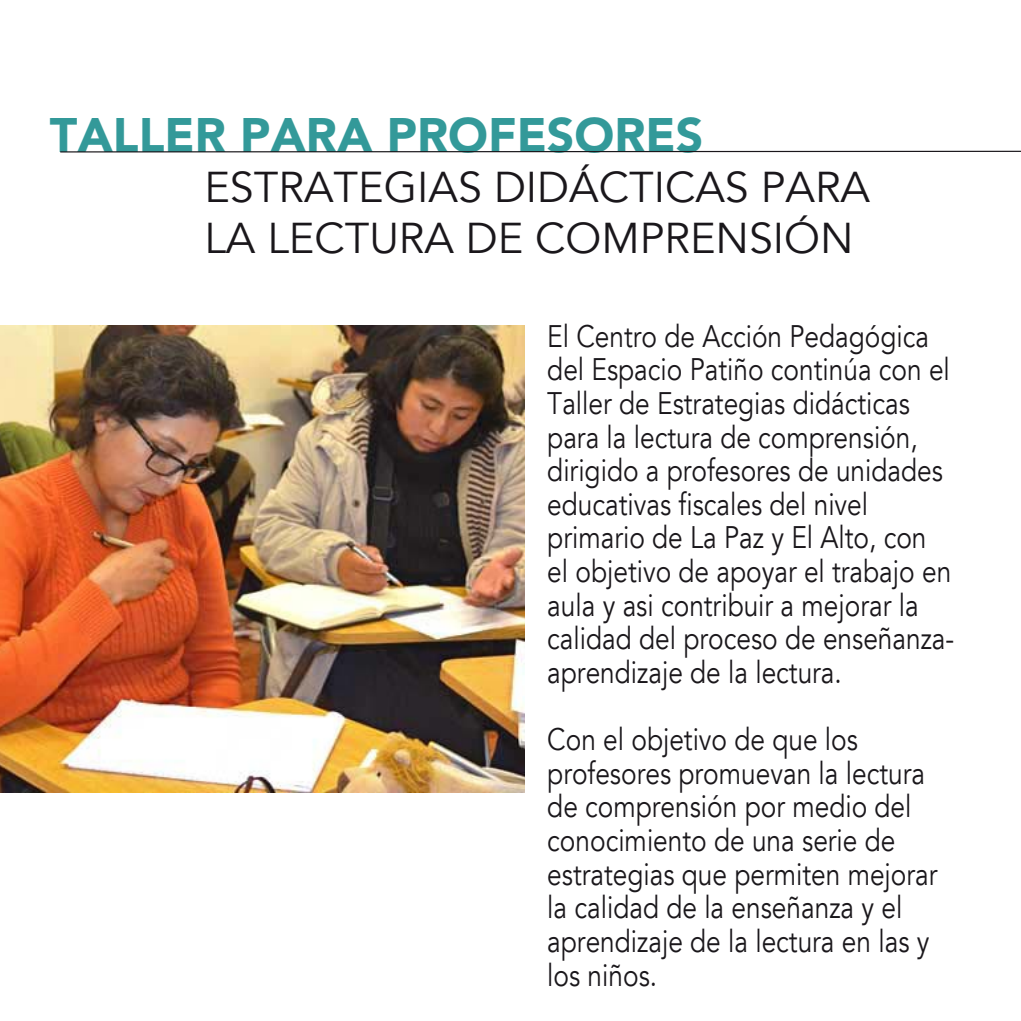
<style>
.page{position:relative;width:1021px;height:1021px;background:#fff}
.page>*{position:absolute;margin:0;border:0;box-sizing:border-box;transform-origin:0 0}
.t1{font:900 48px "Avenir LT Std";color:#399}
.t2{font:43.2px/51.6px "Avenir LT";color:#1a171b}
.t3{font:31.2px/33.6px "Avenir LT";color:#1a171b;scale:.84 1}
</style>
<div class="page">
<hr style="left:60px;top:151px;width:960px;height:2px;background:#1a171b">
<img style="left:0;top:325px;width:524px;height:467px">
<h1 class="t1" style="left:50px;top:106px;width:655px">TALLER PARA PROFESORES</h1>
<h2 class="t2" style="left:204px;top:162px;width:667px">ESTRATEGIAS DIDÁCTICAS PARA<br>LA LECTURA DE COMPRENSIÓN</h2>
<p class="t3" style="left:547px;top:320px;width:486px">El Centro de Acción Pedagógica del Espacio Patiño continúa con el<br>Taller de Estrategias didácticas para la lectura de comprensión, dirigido a profesores de unidades educativas fiscales del nivel primario de La Paz y El Alto, con el objetivo de apoyar el trabajo en aula y asi contribuir a mejorar la calidad del proceso de enseñanza&shy;aprendizaje de la lectura.</p>
<p class="t3" style="left:547px;top:723px;width:466px">Con el objetivo de que los profesores promuevan la lectura de comprensión por medio del conocimiento de una serie de estrategias que permiten mejorar la calidad de la enseñanza y el aprendizaje de la lectura en las y los niños.</p>
</div>
